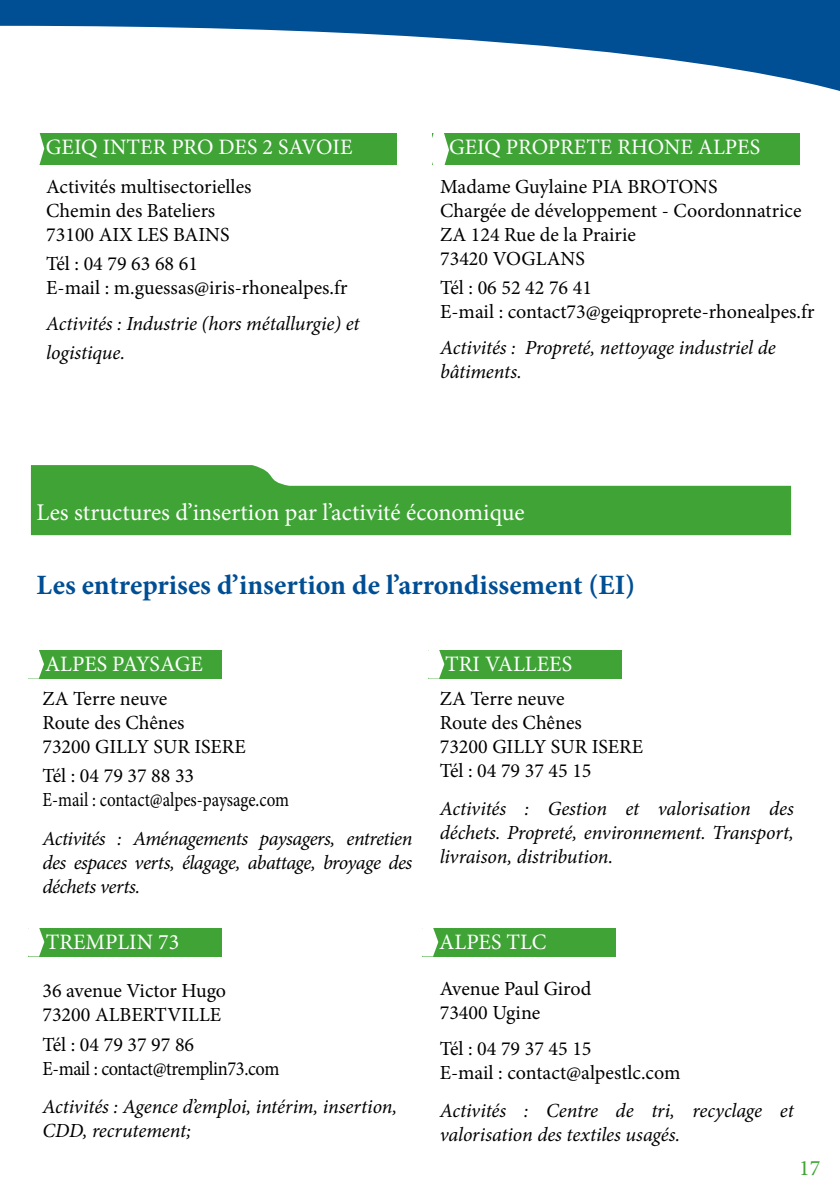
<style>
.page{position:relative;width:840px;height:1191px;background:#fff}
.page>*{position:absolute;margin:0;border:0;box-sizing:border-box;transform-origin:0 0}
.t1{font:700 28px "Minion Pro";color:#004e94}
.Mes_paragraphe{font:24px "Minion Pro";color:#fff}
.t2{font:22px "Minion Pro";color:#fff}
.t3{font:22px "Minion Pro";color:#3fa435}
.t4{font:20px "Minion Pro";color:#000}
.t5{font:italic 20px/24px "Minion Pro";letter-spacing:-.01em;color:#000}
.t6{font:20px "Minion Pro";color:#000;scale:.85 1}
.t7{font:20px "Minion Pro";letter-spacing:-.02em;color:#000;scale:.92 1}
</style>
<div class="page">
<svg style="left:0;top:0;width:839px;height:91px"></svg>
<svg style="left:31px;top:465px;width:759px;height:70px;fill:#3fa435"></svg>
<div style="left:29px;top:133px;width:367px;height:31px;background:#3fa435"></div>
<div style="left:432px;top:133px;width:367px;height:31px;background:#3fa435"></div>
<svg style="left:29px;top:133px;width:15px;height:32px"></svg>
<svg style="left:432px;top:133px;width:17px;height:32px"></svg>
<div style="left:28px;top:649px;width:193px;height:29px;background:#3fa435"></div>
<svg style="left:28px;top:649px;width:16px;height:29px"></svg>
<div style="left:428px;top:649px;width:193px;height:29px;background:#3fa435"></div>
<svg style="left:428px;top:649px;width:16px;height:29px"></svg>
<div style="left:29px;top:927px;width:193px;height:29px;background:#3fa435"></div>
<svg style="left:28px;top:927px;width:16px;height:29px"></svg>
<div style="left:422px;top:927px;width:193px;height:29px;background:#3fa435"></div>
<svg style="left:422px;top:927px;width:16px;height:29px"></svg>
<p class="t2" style="left:46px;top:133px;width:308px">GEIQ INTER PRO DES 2 SAVOIE</p>
<p class="t4" style="left:46px;top:173px;width:207px">Activités multisectorielles</p>
<p class="t4" style="left:46px;top:197px;width:170px">Chemin des Bateliers</p>
<p class="t4" style="left:46px;top:221px;width:185px">73100 AIX LES BAINS</p>
<p class="t4" style="left:46px;top:251px;width:153px">Tél : 04 79 63 68 61</p>
<p class="t4" style="left:46px;top:275px;width:303px">E-mail : m.guessas@iris-rhonealpes.fr</p>
<p class="t5" style="left:46px;top:311px;width:315px">Activités : Industrie (hors métallurgie) et</p>
<p class="t5" style="left:46px;top:341px;width:80px">logistique.</p>
<p class="t2" style="left:449px;top:133px;width:312px">GEIQ PROPRETE RHONE ALPES</p>
<p class="t4" style="left:440px;top:173px;width:279px">Madame Guylaine PIA BROTONS</p>
<p class="t4" style="left:440px;top:197px;width:363px">Chargée de développement - Coordonnatrice</p>
<p class="t4" style="left:440px;top:221px;width:197px">ZA 124 Rue de la Prairie</p>
<p class="t4" style="left:440px;top:245px;width:146px">73420 VOGLANS</p>
<p class="t4" style="left:440px;top:275px;width:153px">Tél : 06 52 42 76 41</p>
<p class="t4" style="left:440px;top:299px;width:376px">E-mail : contact73@geiqproprete-rhonealpes.fr</p>
<p class="t5" style="left:440px;top:335px;width:337px">Activités : Propreté, nettoyage industriel de bâtiments.</p>
<p class="Mes_paragraphe" style="left:37px;top:496px;width:489px">Les structures d’insertion par l’activité économique</p>
<p class="t1" style="left:37px;top:565px;width:599px">Les entreprises d’insertion de l’arrondissement (EI)</p>
<p class="t2" style="left:45px;top:649px;width:159px">ALPES PAYSAGE</p>
<p class="t2" style="left:445px;top:649px;width:128px">TRI VALLEES</p>
<p class="t4" style="left:42px;top:685px;width:126px">ZA Terre neuve</p>
<p class="t4" style="left:42px;top:709px;width:143px">Route des Chênes</p>
<p class="t4" style="left:42px;top:733px;width:205px">73200 GILLY SUR ISERE</p>
<p class="t4" style="left:42px;top:762px;width:153px">Tél : 04 79 37 88 33</p>
<p class="t6" style="left:42px;top:786px;width:291px">E-mail : contact@alpes-paysage.com</p>
<p class="t5" style="left:42px;top:826px;width:371px;text-align:justify">Activités : Aménagements paysagers, entretien des espaces verts, élagage, abattage, broyage des déchets verts.</p>
<p class="t4" style="left:439px;top:685px;width:126px">ZA Terre neuve</p>
<p class="t4" style="left:439px;top:709px;width:143px">Route des Chênes</p>
<p class="t4" style="left:439px;top:733px;width:205px">73200 GILLY SUR ISERE</p>
<p class="t4" style="left:439px;top:757px;width:153px">Tél : 04 79 37 45 15</p>
<p class="t5" style="left:439px;top:796px;width:355px;text-align:justify">Activités : Gestion et valorisation des déchets. Propreté, environnement. Transport, livraison, distribution.</p>
<p class="t2" style="left:46px;top:927px;width:135px">TREMPLIN 73</p>
<p class="t2" style="left:439px;top:927px;width:109px">ALPES TLC</p>
<p class="t4" style="left:42px;top:977px;width:185px">36 avenue Victor Hugo</p>
<p class="t4" style="left:42px;top:1001px;width:180px">73200 ALBERTVILLE</p>
<p class="t4" style="left:42px;top:1031px;width:153px">Tél : 04 79 37 97 86</p>
<p class="t7" style="left:42px;top:1055px;width:259px">E-mail : contact@tremplin73.com</p>
<p class="t5" style="left:42px;top:1094px;width:356px">Activités : Agence d’emploi, intérim, insertion,<br>CDD, recrutement;</p>
<p class="t4" style="left:439px;top:975px;width:153px">Avenue Paul Girod</p>
<p class="t4" style="left:439px;top:999px;width:102px">73400 Ugine</p>
<p class="t4" style="left:439px;top:1035px;width:153px">Tél : 04 79 37 45 15</p>
<p class="t4" style="left:439px;top:1059px;width:242px">E-mail : contact@alpestlc.com</p>
<p class="t5" style="left:439px;top:1098px;width:355px">Activités : Centre de tri, recyclage et valorisation des textiles usagés.</p>
<p class="t3" style="left:798px;top:1152px;width:23px">17</p>
</div>
